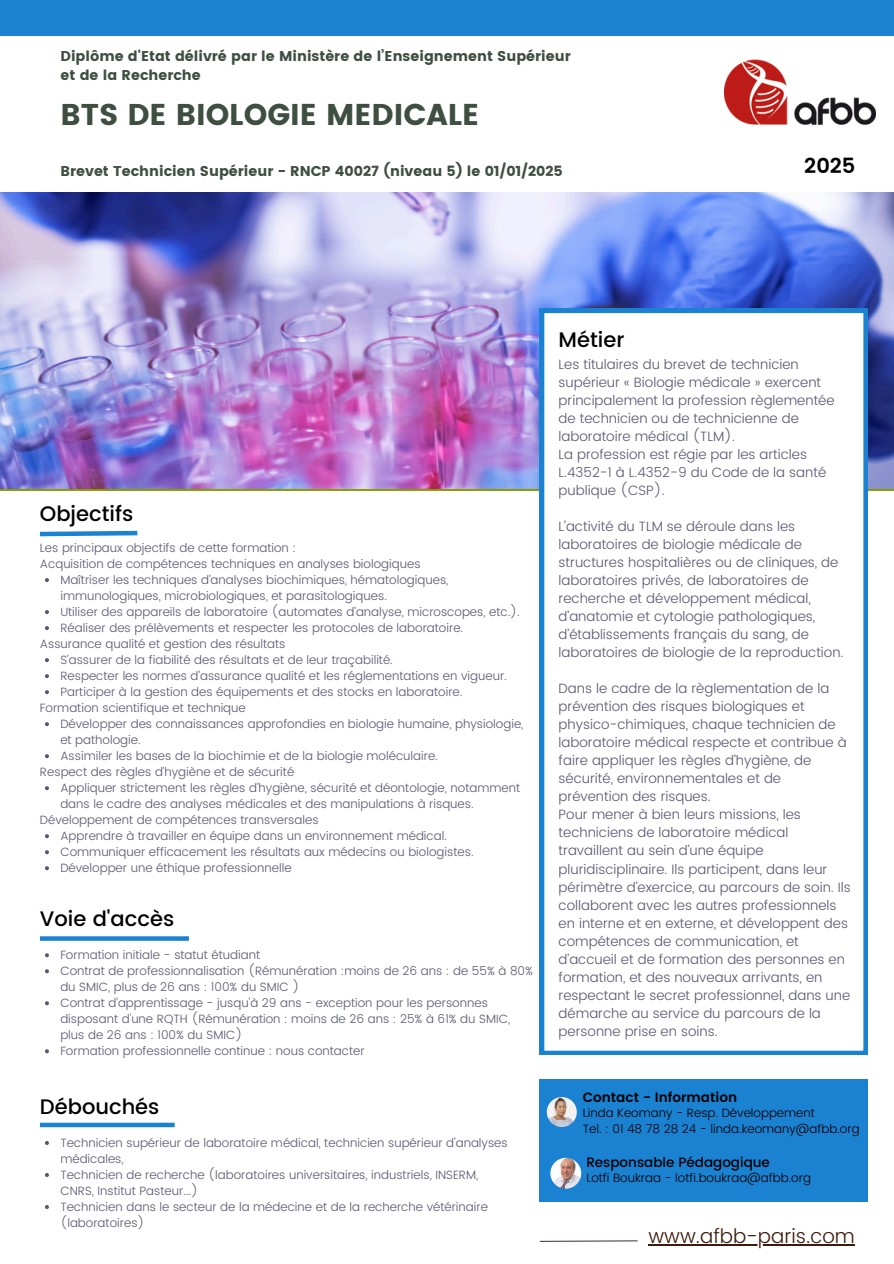
<style>
.page{position:relative;width:894px;height:1264px;background:#fff}
.page>*{position:absolute;margin:0;border:0;box-sizing:border-box;transform-origin:0 0}
.t1{font:30px "Poppins";color:#3e4e40}
.t2{font:500 21px "Poppins";color:#000}
.t3{font:600 21px "Poppins";color:#000}
.t4{font:300 19.95px "Poppins";color:#3c1a0c}
.t5{font:14.25px/19.2px "Poppins";color:#3e4e40}
.t6{font:300 13.5px/18px "Poppins";color:#565771}
.t7{font:500 13.5px "Poppins";color:#000}
.t8{font:600 13.5px "Poppins";color:#000}
.t9{font:300 12px/16px "Poppins";color:#565771}
.t10{font:300 12px "Poppins";color:#000}
</style>
<div class="page">
<img style="left:0;top:193px;width:893px;height:296px">
<svg style="left:539px;top:308px;width:328px;height:746px"></svg>
<svg style="left:39px;top:530px;width:99px;height:7px"></svg>
<svg style="left:539px;top:1240px;width:99px;height:2px"></svg>
<div style="left:539px;top:1079px;width:328px;height:123px;background:#1b81d1"></div>
<img style="left:724px;top:59px;width:151px;height:67px">
<img style="left:546px;top:1096px;width:30px;height:30px;border-radius:50%">
<svg style="left:40px;top:936px;width:149px;height:4px"></svg>
<div style="left:40px;top:1122px;width:135px;height:5px;background:#1b81d1"></div>
<div style="left:0;top:0;width:893px;height:36px;background:#1b81d1"></div>
<svg style="left:45px;top:578px;width:4px;height:4px"></svg>
<svg style="left:45px;top:610px;width:4px;height:4px"></svg>
<svg style="left:45px;top:626px;width:4px;height:4px"></svg>
<svg style="left:45px;top:658px;width:4px;height:4px"></svg>
<svg style="left:45px;top:674px;width:4px;height:4px"></svg>
<svg style="left:45px;top:690px;width:4px;height:4px"></svg>
<svg style="left:45px;top:722px;width:4px;height:4px"></svg>
<svg style="left:45px;top:754px;width:4px;height:4px"></svg>
<svg style="left:45px;top:786px;width:4px;height:4px"></svg>
<svg style="left:45px;top:834px;width:4px;height:4px"></svg>
<svg style="left:45px;top:850px;width:4px;height:4px"></svg>
<svg style="left:45px;top:866px;width:4px;height:4px"></svg>
<hr style="left:648px;top:1244px;width:206px;height:1px;background:#3c1a0c">
<img style="left:550px;top:1157px;width:31px;height:31px;border-radius:50%">
<svg style="left:45px;top:953px;width:4px;height:4px"></svg>
<svg style="left:45px;top:969px;width:4px;height:4px"></svg>
<svg style="left:45px;top:1001px;width:4px;height:4px"></svg>
<svg style="left:45px;top:1049px;width:4px;height:4px"></svg>
<svg style="left:45px;top:1141px;width:4px;height:3px"></svg>
<svg style="left:45px;top:1173px;width:4px;height:3px"></svg>
<svg style="left:45px;top:1205px;width:4px;height:3px"></svg>
<p class="t5" style="left:61px;top:46px;width:511px">Diplôme d'Etat délivré par le Ministère de l’Enseignement Supérieur et de la Recherche</p>
<p class="t1" style="left:61px;top:97px;width:420px">BTS DE BIOLOGIE MEDICALE</p>
<p class="t5" style="left:61px;top:161px;width:503px">Brevet Technicien Supérieur - RNCP 40027 (niveau 5) le 01/01/2025</p>
<h2 class="t3" style="left:804px;top:154px;width:53px">2025</h2>
<h2 class="t2" style="left:40px;top:501px;width:95px">Objectifs</h2>
<p class="t9" style="left:40px;top:540px;width:257px">Les principaux objectifs de cette formation :</p>
<h2 class="t9" style="left:40px;top:556px;width:382px">Acquisition de compétences techniques en analyses biologiques</h2>
<h5 class="t9" style="left:60px;top:572px;width:389px">Maîtriser les techniques d’analyses biochimiques, hématologiques, immunologiques, microbiologiques, et parasitologiques.</h5>
<h5 class="t9" style="left:60px;top:604px;width:461px">Utiliser des appareils de laboratoire (automates d’analyse, microscopes, etc.).</h5>
<h5 class="t9" style="left:60px;top:620px;width:404px">Réaliser des prélèvements et respecter les protocoles de laboratoire.</h5>
<h2 class="t9" style="left:40px;top:636px;width:247px">Assurance qualité et gestion des résultats</h2>
<p class="t9" style="left:60px;top:652px;width:334px">S’assurer de la fiabilité des résultats et de leur traçabilité.</p>
<p class="t9" style="left:60px;top:668px;width:448px">Respecter les normes d’assurance qualité et les réglementations en vigueur.</p>
<p class="t9" style="left:60px;top:684px;width:403px">Participer à la gestion des équipements et des stocks en laboratoire.</p>
<p class="t9" style="left:40px;top:700px;width:207px">Formation scientifique et technique</p>
<p class="t9" style="left:60px;top:716px;width:464px">Développer des connaissances approfondies en biologie humaine, physiologie, et pathologie.</p>
<p class="t9" style="left:60px;top:748px;width:379px">Assimiler les bases de la biochimie et de la biologie moléculaire.</p>
<p class="t9" style="left:40px;top:764px;width:256px">Respect des règles d’hygiène et de sécurité</p>
<p class="t9" style="left:60px;top:780px;width:461px">Appliquer strictement les règles d’hygiène, sécurité et déontologie, notamment dans le cadre des analyses médicales et des manipulations à risques.</p>
<p class="t9" style="left:40px;top:812px;width:280px">Développement de compétences transversales</p>
<p class="t9" style="left:60px;top:828px;width:388px">Apprendre à travailler en équipe dans un environnement médical.</p>
<p class="t9" style="left:60px;top:844px;width:414px">Communiquer efficacement les résultats aux médecins ou biologistes.</p>
<p class="t9" style="left:60px;top:860px;width:233px">Développer une éthique professionnelle</p>
<h2 class="t2" style="left:40px;top:906px;width:136px">Voie d'accès</h2>
<p class="t9" style="left:60px;top:947px;width:201px">Formation initiale - statut étudiant</p>
<p class="t9" style="left:60px;top:963px;width:474px">Contrat de professionnalisation (Rémunération :moins de 26 ans : de 55% à 80% du SMIC, plus de 26 ans : 100% du SMIC )</p>
<p class="t9" style="left:60px;top:995px;width:451px">Contrat d'apprentissage - jusqu'à 29 ans - exception pour les personnes disposant d'une RQTH (Rémunération : moins de 26 ans : 25% à 61% du SMIC, plus de 26 ans : 100% du SMIC)</p>
<p class="t9" style="left:60px;top:1043px;width:306px">Formation professionnelle continue : nous contacter</p>
<h4 class="t2" style="left:40px;top:1093px;width:121px">Débouchés</h4>
<p class="t9" style="left:60px;top:1134px;width:449px">Technicien supérieur de laboratoire médical, technicien supérieur d'analyses médicales,</p>
<p class="t9" style="left:60px;top:1166px;width:419px">Technicien de recherche (laboratoires universitaires, industriels, INSERM,<br>CNRS, Institut Pasteur...)</p>
<p class="t9" style="left:60px;top:1198px;width:429px">Technicien dans le secteur de la médecine et de la recherche vétérinaire (laboratoires)</p>
<h1 class="t2" style="left:558px;top:328px;width:67px">Métier</h1>
<p class="t6" style="left:558px;top:355px;width:277px">Les titulaires du brevet de technicien supérieur « Biologie médicale » exercent principalement la profession règlementée de technicien ou de technicienne de laboratoire médical (TLM).<br>La profession est régie par les articles L.4352-1 à L.4352-9 du Code de la santé publique (CSP).</p>
<p class="t6" style="left:558px;top:517px;width:286px">L’activité du TLM se déroule dans les laboratoires de biologie médicale de structures hospitalières ou de cliniques, de laboratoires privés, de laboratoires de recherche et développement médical, d’anatomie et cytologie pathologiques, d’établissements français du sang, de laboratoires de biologie de la reproduction.</p>
<p class="t6" style="left:558px;top:679px;width:293px">Dans le cadre de la règlementation de la prévention des risques biologiques et physico-chimiques, chaque technicien de laboratoire médical respecte et contribue à faire appliquer les règles d’hygiène, de sécurité, environnementales et de prévention des risques.<br>Pour mener à bien leurs missions, les techniciens de laboratoire médical travaillent au sein d’une équipe pluridisciplinaire. Ils participent, dans leur périmètre d’exercice, au parcours de soin. Ils collaborent avec les autres professionnels en interne et en externe, et développent des compétences de communication, et d’accueil et de formation des personnes en formation, et des nouveaux arrivants, en respectant le secret professionnel, dans une démarche au service du parcours de la personne prise en soins.</p>
<p class="t8" style="left:582px;top:1089px;width:156px">Contact - Information</p>
<h4 class="t10" style="left:582px;top:1106px;width:233px">Linda Keomany - Resp. Développement</h4>
<p class="t10" style="left:582px;top:1122px;width:278px">Tel. : 01 48 78 28 24 - linda.keomany@afbb.org</p>
<p class="t7" style="left:586px;top:1154px;width:185px">Responsable Pédagogique</p>
<p class="t10" style="left:586px;top:1170px;width:226px">Lotfi Boukraa - lotfi.boukraa@afbb.org</p>
<p class="t4" style="left:648px;top:1224px;width:208px">www.afbb-paris.com</p>
</div>
